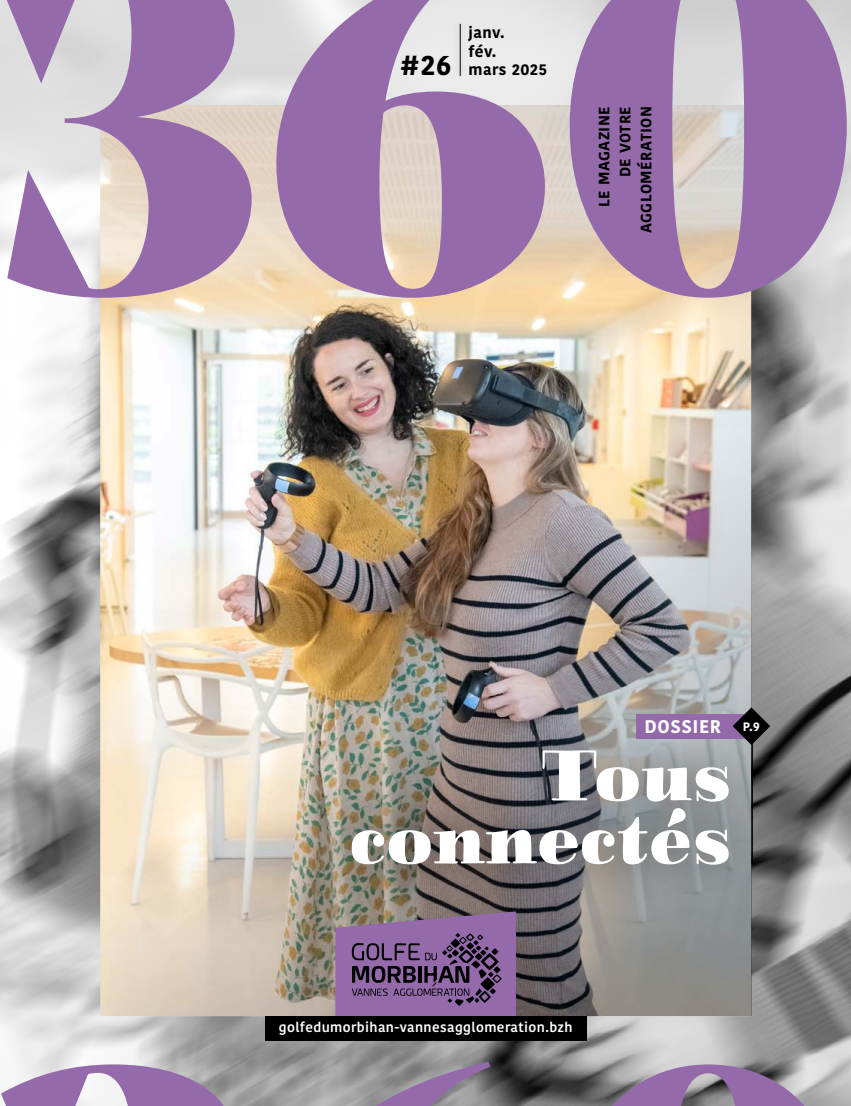
<style>
.page{position:relative;width:851px;height:1106px;background:#fff}
.page>*{position:absolute;margin:0;border:0;box-sizing:border-box;transform-origin:0 0}
.t1{font:69px/63px "Liebe Doni Solid";color:#fff;text-align:right}
.t2{font:700 27.6px "Kohinoor Bangla";color:#000}
.t3{font:700 18.3px "Kohinoor Bangla";letter-spacing:.03em;color:#fff}
.t4{font:700 15.3px/18.3px "Kohinoor Bangla";letter-spacing:.03em;color:#000}
.t5{font:700 15px/21px "Kohinoor Bangla";letter-spacing:.03em;color:#000;text-align:right}
.t6{font:600 13.65px "Kohinoor Bangla";letter-spacing:.03em;color:#fff}
.t7{font:700 12.3px "Kohinoor Bangla";color:#fff}
</style>
<div class="page">
<img style="left:0;top:0;width:850px;height:1106px">
<img style="left:100px;top:298px;width:651px;height:718px">
<div style="left:306px;top:702px;width:467px;height:209px;background:#000;opacity:.5"></div>
<svg style="left:1px;top:1061px;width:845px;height:45px;background:#978a9e"></svg>
<svg style="left:335px;top:911px;width:181px;height:105px;background:#7c5b8c"></svg>
<div style="left:265px;top:1016px;width:321px;height:24px;background:#000"></div>
<svg style="left:1px;top:0;width:845px;height:298px;background:#baa0bd"></svg>
<p class="t2" style="left:400px;top:41px;width:53px">#26</p>
<p class="t4" style="left:468px;top:23px;width:80px">janv.<br>fév.<br>mars 2025</p>
<p class="t5" style="left:592px;top:233px;width:128px;rotate:-90deg">LE MAGAZINE<br>DE VOTRE<br>AGGLOMÉRATION</p>
<p class="t3" style="left:644px;top:710px;width:78px">DOSSIER</p>
<p class="t7" style="left:742px;top:715px;width:19px">P.9</p>
<p class="t1" style="left:349px;top:745px;width:383px">Tous connectés</p>
<p class="t6" style="left:279px;top:1015px;width:295px">golfedumorbihan-vannesagglomeration.bzh</p>
</div>
